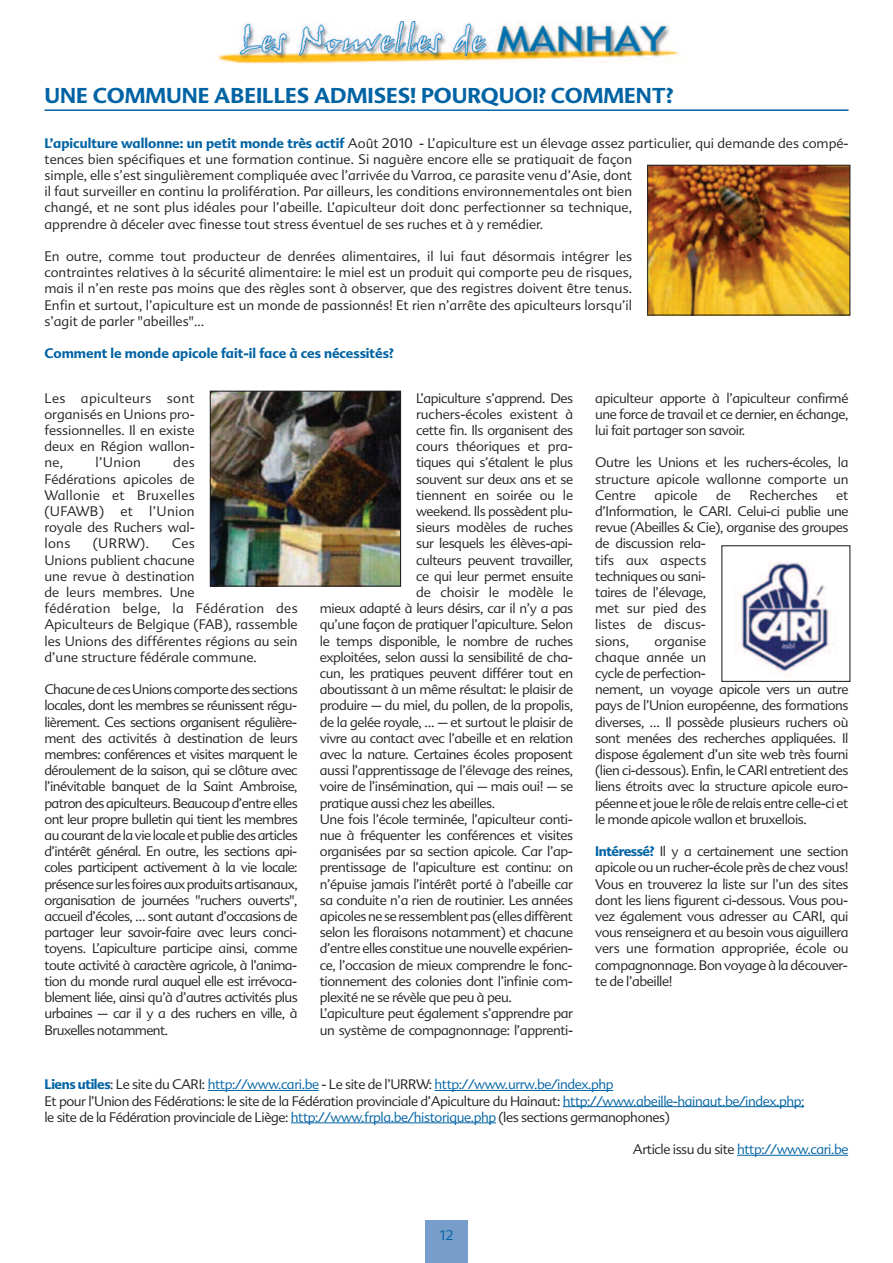
<style>
.page{position:relative;width:893px;height:1263px;background:#fff}
.page>*{position:absolute;margin:0;border:0;box-sizing:border-box;transform-origin:0 0}
.t1{font:700 21px "Advert";color:#0063a4}
.t2{font:300 13.5px/16.2px "Advert";letter-spacing:-.03em;color:#231f20;text-align:justify}
.t3{font:300 13.5px/16.2px "Advert";color:#231f20}
.t4{font:300 13.5px "Advert";letter-spacing:-.005em;color:#231f20}
.t5{font:700 13.5px "Advert";color:#0063a4}
.t6{font:300 13.5px "Advert";letter-spacing:-.03em;color:#0063a4}
.s1{font-weight:700;color:#0063a4}
.s2{color:#0063a4}
.s3{color:#231f20}
</style>
<div class="page">
<img style="left:215px;top:21px;width:464px;height:43px">
<div style="left:425px;top:1220px;width:43px;height:43px;background:#779dca"></div>
<hr style="left:44px;top:109px;width:804px;height:2px;background:#0063a4">
<img style="left:649px;top:167px;width:199px;height:147px">
<div style="left:647px;top:165px;width:203px;height:151px;border:1px solid #231f20"></div>
<img style="left:733px;top:561px;width:99px;height:116px">
<div style="left:721px;top:545px;width:129px;height:137px;border:1px solid #231f20"></div>
<hr style="left:208px;top:1090px;width:111px;height:1px;background:#0063a4">
<hr style="left:435px;top:1090px;width:178px;height:1px;background:#0063a4">
<hr style="left:563px;top:1106px;width:241px;height:1px;background:#0063a4">
<hr style="left:291px;top:1122px;width:205px;height:1px;background:#0063a4">
<hr style="left:737px;top:1155px;width:111px;height:1px;background:#0063a4">
<img style="left:212px;top:393px;width:187px;height:192px">
<div style="left:210px;top:391px;width:191px;height:196px;border:1px solid #231f20"></div>
<h1 class="t1" style="left:44px;top:84px;width:630px">UNE COMMUNE ABEILLES ADMISES! POURQUOI? COMMENT?</h1>
<p class="t3" style="left:44px;top:135px;width:806px"><span class="s1">L’apiculture wallonne: un petit monde très actif</span> Août 2010 - L’apiculture est un élevage assez particulier, qui demande des compé&shy;tences bien spécifiques et une formation continue. Si naguère encore elle se pratiquait de façon<br>simple, elle s’est singulièrement compliquée avec l’arrivée du Varroa, ce parasite venu d’Asie, dont<br>il faut surveiller en continu la prolifération. Par ailleurs, les conditions environnementales ont bien<br>changé, et ne sont plus idéales pour l’abeille. L’apiculteur doit donc perfectionner sa technique,<br>apprendre à déceler avec finesse tout stress éventuel de ses ruches et à y remédier.</p>
<p class="t2" style="left:44px;top:248px;width:589px">En outre, comme tout producteur de denrées alimentaires, il lui faut désormais intégrer les contraintes relatives à la sécurité alimentaire: le miel est un produit qui comporte peu de risques, mais il n’en reste pas moins que des règles sont à observer, que des registres doivent être tenus.<br>Enfin et surtout, l’apiculture est un monde de passionnés! Et rien n’arrête des apiculteurs lorsqu’il s’agit de parler "abeilles"…</p>
<p class="t5" style="left:44px;top:346px;width:351px">Comment le monde apicole fait-il face à ces nécessités?</p>
<p class="t2" style="left:44px;top:390px;width:152px">Les apiculteurs sont organisés en Unions pro&shy;fessionnelles. Il en existe deux en Région wallon&shy;ne,</p>
<p class="t2" style="left:595px;top:390px;width:255px">apiculteur apporte à l’apiculteur confirmé une force de travail et ce dernier, en échange, lui fait partager son savoir.</p>
<p class="t2" style="left:595px;top:455px;width:255px">Outre les Unions et les ruchers-écoles, la structure apicole wallonne comporte un Centre</p>
<p class="t2" style="left:416px;top:390px;width:159px">L’apiculture s’apprend. Des</p>
<p class="t4" style="left:416px;top:406px;width:159px">ruchers-écoles existent à</p>
<p class="t2" style="left:416px;top:422px;width:159px">cette fin. Ils organisent des</p>
<p class="t4" style="left:416px;top:439px;width:158px">cours théoriques et pra-</p>
<p class="t2" style="left:416px;top:455px;width:159px">tiques qui s’étalent le plus</p>
<p class="t2" style="left:416px;top:471px;width:159px">souvent sur deux ans et se</p>
<p class="t4" style="left:416px;top:487px;width:159px">tiennent en soirée ou le</p>
<p class="t2" style="left:416px;top:503px;width:158px">weekend. Ils possèdent plu-</p>
<p class="t2" style="left:416px;top:519px;width:159px">sieurs modèles de ruches</p>
<p class="t2" style="left:416px;top:536px;width:158px">sur lesquels les élèves-api-</p>
<p class="t2" style="left:416px;top:552px;width:159px">culteurs peuvent travailler,</p>
<p class="t2" style="left:416px;top:568px;width:159px">ce qui leur permet ensuite</p>
<p class="t4" style="left:416px;top:584px;width:159px">de choisir le modèle le</p>
<p class="t2" style="left:320px;top:600px;width:255px">mieux adapté à leurs désirs, car il n’y a pas</p>
<p class="t2" style="left:320px;top:617px;width:255px">qu’une façon de pratiquer l’apiculture. Selon</p>
<p class="t2" style="left:320px;top:633px;width:255px">le temps disponible, le nombre de ruches</p>
<p class="t2" style="left:320px;top:649px;width:254px">exploitées, selon aussi la sensibilité de cha-</p>
<p class="t2" style="left:320px;top:665px;width:255px">cun, les pratiques peuvent différer tout en</p>
<p class="t2" style="left:320px;top:681px;width:255px">aboutissant à un même résultat: le plaisir de</p>
<p class="t2" style="left:320px;top:698px;width:255px">produire – du miel, du pollen, de la propolis,</p>
<p class="t2" style="left:320px;top:714px;width:255px">de la gelée royale, … – et surtout le plaisir de</p>
<p class="t2" style="left:320px;top:730px;width:255px">vivre au contact avec l’abeille et en relation</p>
<p class="t2" style="left:320px;top:746px;width:255px">avec la nature. Certaines écoles proposent</p>
<p class="t2" style="left:320px;top:762px;width:255px">aussi l’apprentissage de l’élevage des reines,</p>
<p class="t2" style="left:320px;top:779px;width:255px">voire de l’insémination, qui – mais oui! – se</p>
<p class="t2" style="left:320px;top:795px;width:177px">pratique aussi chez les abeilles.</p>
<p class="t2" style="left:320px;top:811px;width:254px">Une fois l’école terminée, l’apiculteur conti-</p>
<p class="t2" style="left:320px;top:827px;width:255px">nue à fréquenter les conférences et visites</p>
<p class="t2" style="left:320px;top:843px;width:254px">organisées par sa section apicole. Car l’ap-</p>
<p class="t2" style="left:320px;top:860px;width:255px">prentissage de l’apiculture est continu: on</p>
<p class="t2" style="left:320px;top:876px;width:255px">n’épuise jamais l’intérêt porté à l’abeille car</p>
<p class="t2" style="left:320px;top:892px;width:255px">sa conduite n’a rien de routinier. Les années</p>
<p class="t2" style="left:320px;top:908px;width:255px">apicoles ne se ressemblent pas (elles diffèrent</p>
<p class="t2" style="left:320px;top:924px;width:255px">selon les floraisons notamment) et chacune</p>
<p class="t2" style="left:320px;top:941px;width:254px">d’entre elles constitue une nouvelle expérien-</p>
<p class="t2" style="left:320px;top:957px;width:254px">ce, l’occasion de mieux comprendre le fonc-</p>
<p class="t2" style="left:320px;top:973px;width:254px">tionnement des colonies dont l’infinie com-</p>
<p class="t2" style="left:320px;top:989px;width:194px">plexité ne se révèle que peu à peu.</p>
<p class="t2" style="left:320px;top:1005px;width:255px">L’apiculture peut également s’apprendre par</p>
<p class="t2" style="left:320px;top:1022px;width:255px">un système de compagnonnage: l’apprenti-</p>
<p class="t2" style="left:44px;top:455px;width:152px;text-indent:129px">des Fédérations apicoles de Wallonie et Bruxelles (UFAWB) et l’Union royale des Ruchers wal&shy;lons</p>
<p class="t2" style="left:96px;top:455px;width:47px">l’Union</p>
<p class="t4" style="left:655px;top:487px;width:44px">apicole</p>
<p class="t2" style="left:716px;top:487px;width:16px">de</p>
<p class="t4" style="left:749px;top:487px;width:70px">Recherches</p>
<p class="t2" style="left:595px;top:487px;width:255px;text-align:left;text-indent:241px">et d’Information, le CARI. Celui-ci publie une revue (Abeilles &amp; Cie), organise des groupes de discussion rela-<br>tifs aux aspects<br>techniques ou sani-<br>taires de l’élevage,<br>met sur pied des<br>listes de discus-<br>sions,</p>
<p class="t2" style="left:93px;top:536px;width:58px">(URRW).</p>
<p class="t3" style="left:44px;top:536px;width:255px;text-indent:127px">Ces<br>Unions publient chacune<br>une revue à destination<br>de leurs membres. Une<br>fédération belge, la Fédération des<br>Apiculteurs de Belgique (FAB), rassemble les Unions des différentes régions au sein d’une structure fédérale commune.</p>
<p class="t2" style="left:44px;top:681px;width:255px">Chacune de ces Unions comporte des sections locales, dont les membres se réunissent régu&shy;lièrement. Ces sections organisent régulière&shy;ment des activités à destination de leurs membres: conférences et visites marquent le déroulement de la saison, qui se clôture avec l’inévitable banquet de la Saint Ambroise, patron des apiculteurs. Beaucoup d’entre elles ont leur propre bulletin qui tient les membres au courant de la vie locale et publie des articles d’intérêt général. En outre, les sections api&shy;coles participent activement à la vie locale: présence sur les foires aux produits artisanaux, organisation de journées "ruchers ouverts", accueil d’écoles, … sont autant d’occasions de partager leur savoir-faire avec leurs conci&shy;toyens. L’apiculture participe ainsi, comme toute activité à caractère agricole, à l’anima&shy;tion du monde rural auquel elle est irrévoca&shy;blement liée, ainsi qu’à d’autres activités plus urbaines – car il y a des ruchers en ville, à Bruxelles notamment.</p>
<p class="t2" style="left:595px;top:633px;width:255px;text-align:left;text-indent:59px">organise<br>chaque année un<br>cycle de perfection-<br>nement, un voyage apicole vers un autre pays de l’Union européenne, des formations diverses, … Il possède plusieurs ruchers où sont menées des recherches appliquées. Il dispose également d’un site web très fourni (lien ci-dessous). Enfin, le CARI entretient des liens étroits avec la structure apicole euro&shy;péenne et joue le rôle de relais entre celle-ci et le monde apicole wallon et bruxellois.</p>
<p class="t2" style="left:595px;top:843px;width:255px"><span class="s1">Intéressé?</span> Il y a certainement une section apicole ou un rucher-école près de chez vous!<br>Vous en trouverez la liste sur l’un des sites dont les liens figurent ci-dessous. Vous pou&shy;vez également vous adresser au CARI, qui vous renseignera et au besoin vous aiguillera vers une formation appropriée, école ou compagnonnage. Bon voyage à la découver&shy;te de l’abeille!</p>
<p class="t2" style="left:44px;top:1077px;width:762px;text-align:left"><span class="s1">Liens utiles</span>: Le site du CARI: <span class="s2">http://www.cari.be</span> - Le site de l’URRW: <span class="s2">http://www.urrw.be/index.php<br></span>Et pour l’Union des Fédérations: le site de la Fédération provinciale d’Apiculture du Hainaut: <span class="s2">http://www.abeille-hainaut.be/index.php; </span>le site de la Fédération provinciale de Liège: <span class="s2">http://www.frpla.be/historique.php</span> (les sections germanophones)</p>
<p class="t6" style="left:633px;top:1142px;width:217px"><span class="s3">Article issu du site</span> http://www.cari.be</p>
<p class="t6" style="left:439px;top:1227px;width:16px">12</p>
</div>
